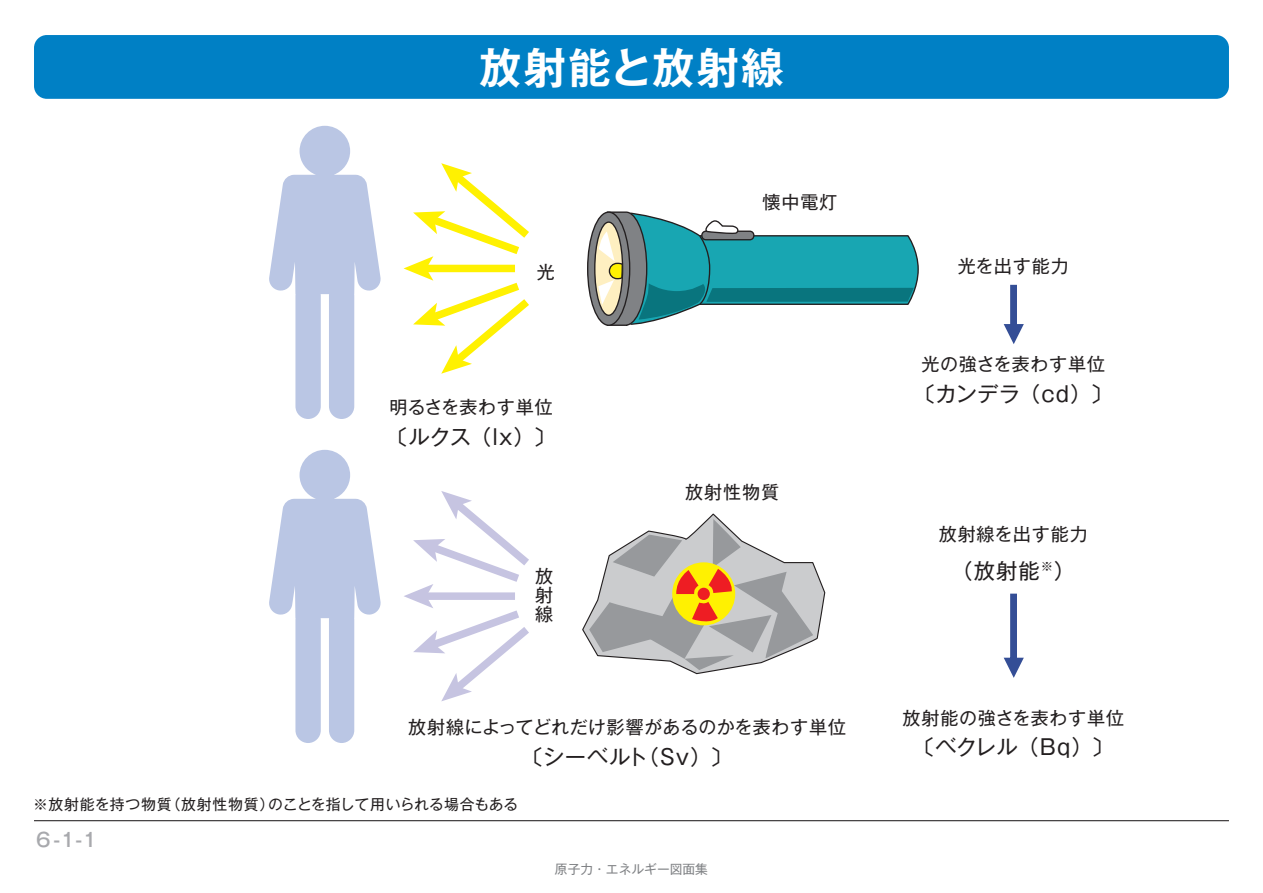
<style>
.page{position:relative;width:1263px;height:893px;background:#fff}
.page>*{position:absolute;margin:0;border:0;box-sizing:border-box;transform-origin:0 0}
.t1{font:700 42.45px "Gothic MB101 Pro De";letter-spacing:.05em;color:#fff}
.t2{font:21.3px "Gothic MB101 Pro";letter-spacing:.025em;color:#231f20}
.t3{font:500 19.2px "Gothic MB101 Pro";color:#a8a9ad}
.t4{font:18px/18.9px "Gothic MB101 Pro";letter-spacing:.03em;color:#231f20;text-align:justify}
.t5{font:18px "Gothic MB101 Pro";letter-spacing:.05em;color:#231f20}
.t6{font:14.85px "Gothic MB101 Pro";letter-spacing:.01em;color:#231f20}
.t7{font:12.75px "Gothic MB101 Pro";color:#808285}
</style>
<div class="page">
<div style="left:34px;top:35px;width:1195px;height:64px;background:#0080c5;border-radius:13px"></div>
<hr style="left:34px;top:820px;width:1195px;height:1px;background:#231f20">
<svg style="left:1004px;top:285px;width:20px;height:59px"></svg>
<svg style="left:1004px;top:594px;width:20px;height:84px"></svg>
<svg style="left:269px;top:126px;width:112px;height:293px"></svg>
<svg style="left:269px;top:450px;width:112px;height:293px"></svg>
<svg style="left:588px;top:212px;width:42px;height:113px"></svg>
<svg style="left:595px;top:222px;width:28px;height:93px"></svg>
<div style="left:594px;top:221px;width:29px;height:95px;border:1px solid #231f20;border-radius:50%"></div>
<svg style="left:598px;top:211px;width:321px;height:115px"></svg>
<svg style="left:582px;top:514px;width:244px;height:161px"></svg>
<svg style="left:403px;top:163px;width:126px;height:211px"></svg>
<svg style="left:404px;top:491px;width:125px;height:210px"></svg>
<h1 class="t1" style="left:479px;top:32px;width:306px">放射能と放射線</h1>
<p class="t4" style="left:537px;top:260px;width:20px">光</p>
<p class="t4" style="left:389px;top:396px;width:165px">明るさを表わす単位</p>
<p class="t2" style="left:386px;top:419px;width:171px">〔ルクス （lx）〕</p>
<p class="t4" style="left:535px;top:564px;width:19px">放射線</p>
<p class="t4" style="left:762px;top:190px;width:76px">懐中電灯</p>
<p class="t4" style="left:685px;top:481px;width:95px">放射性物質</p>
<p class="t4" style="left:408px;top:715px;width:440px">放射線によってどれだけ影響があるのかを表わす単位</p>
<p class="t2" style="left:522px;top:739px;width:212px">〔シーベルト（Sv）〕</p>
<p class="t6" style="left:33px;top:792px;width:487px">※放射能を持つ物質（放射性物質）のことを指して用いられる場合もある</p>
<p class="t3" style="left:36px;top:824px;width:62px">6 -1-1</p>
<p class="t7" style="left:555px;top:859px;width:155px">原子力・エネルギー図面集</p>
<p class="t4" style="left:958px;top:254px;width:113px">光を出す能力</p>
<p class="t4" style="left:921px;top:352px;width:185px">光の強さを表わす単位</p>
<p class="t2" style="left:914px;top:376px;width:200px">〔カンデラ （cd）〕</p>
<p class="t5" style="left:939px;top:519px;width:151px">放射線を出す能力</p>
<p class="t2" style="left:951px;top:553px;width:125px">（放射能<sup>※</sup>）</p>
<p class="t4" style="left:902px;top:706px;width:223px">放射能の強さを表わす単位</p>
<p class="t2" style="left:913px;top:729px;width:203px">〔ベクレル （Bq）〕</p>
</div>
